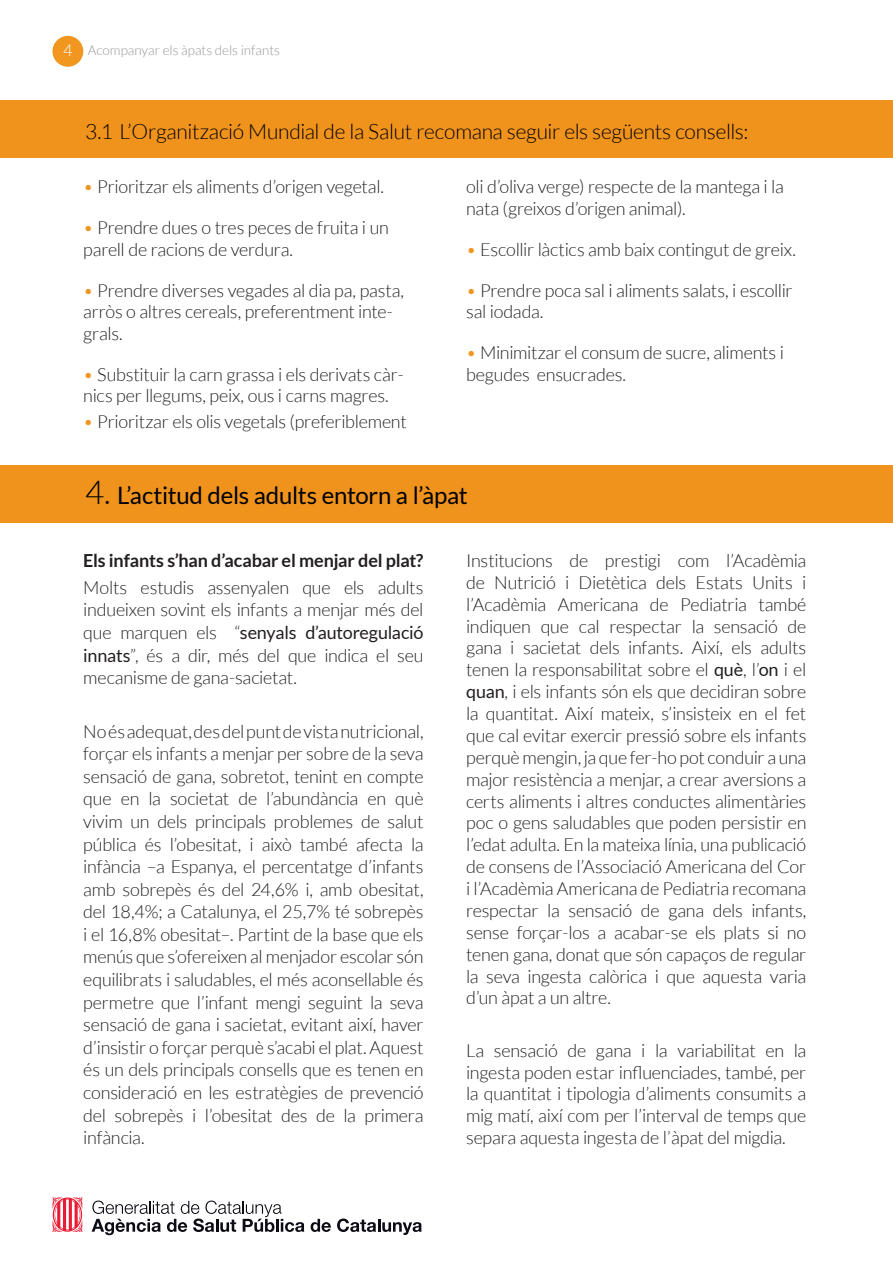
<style>
.page{position:relative;width:893px;height:1263px;background:#fff}
.page>*{position:absolute;margin:0;border:0;box-sizing:border-box;transform-origin:0 0}
.t1{font:24px "Lato";letter-spacing:-.01em;color:#000}
.t2{font:300 21px "Lato";letter-spacing:-.015em;color:#000}
.t3{font:300 18px/21.9px "Lato";letter-spacing:-.015em;color:#231f20}
.t4{font:700 18px "Lato";letter-spacing:-.01em;color:#231f20}
.t5{font:300 13.5px "Lato";color:#939598}
.s1{font-size:16.5px;color:#fff}
.s2{color:#f1961f}
.s3{font-weight:300;font-size:33px}
.s4{font-weight:400}
</style>
<div class="page">
<div style="left:52px;top:36px;width:31px;height:31px;background:#f1961f;border-radius:50%"></div>
<svg style="left:92px;top:1200px;width:212px;height:35px"></svg>
<svg style="left:311px;top:1219px;width:20px;height:13px"></svg>
<svg style="left:337px;top:1218px;width:85px;height:17px"></svg>
<svg style="left:52px;top:1197px;width:30px;height:35px"></svg>
<div style="left:0;top:100px;width:893px;height:58px;background:#f0931d"></div>
<div style="left:0;top:465px;width:893px;height:58px;background:#f0931d"></div>
<p class="t5" style="left:63px;top:43px;width:218px"><span class="s1">4</span> Acompanyar els àpats dels infants</p>
<p class="t2" style="left:85px;top:121px;width:665px">3.1 L’Organització Mundial de la Salut recomana seguir els següents consells:</p>
<p class="t3" style="left:83px;top:176px;width:302px"><span class="s2">•</span> Prioritzar els aliments d’origen vegetal.</p>
<p class="t3" style="left:83px;top:217px;width:307px"><span class="s2">•</span> Prendre dues o tres peces de fruita i un parell de racions de verdura.</p>
<p class="t3" style="left:83px;top:279px;width:322px"><span class="s2">•</span> Prendre diverses vegades al dia pa, pasta, arròs o altres cereals, preferentment inte&shy;grals.</p>
<p class="t3" style="left:83px;top:363px;width:322px"><span class="s2">•</span> Substituir la carn grassa i els derivats càr&shy;nics per llegums, peix, ous i carns magres.</p>
<p class="t3" style="left:83px;top:411px;width:325px"><span class="s2">•</span> Prioritzar els olis vegetals (preferiblement</p>
<p class="t3" style="left:466px;top:176px;width:319px">oli d’oliva verge) respecte de la mantega i la nata (greixos d’origen animal).</p>
<p class="t3" style="left:466px;top:238px;width:331px"><span class="s2">•</span> Escollir làctics amb baix contingut de greix.</p>
<p class="t3" style="left:466px;top:279px;width:328px"><span class="s2">•</span> Prendre poca sal i aliments salats, i escollir sal iodada.</p>
<p class="t3" style="left:466px;top:342px;width:319px"><span class="s2">•</span> Minimitzar el consum de sucre, aliments i begudes ensucrades.</p>
<h1 class="t1" style="left:85px;top:482px;width:384px"><span class="s3">4.</span> L’actitud dels adults entorn a l’àpat</h1>
<p class="t4" style="left:83px;top:550px;width:342px">Els infants s’han d’acabar el menjar del plat?</p>
<p class="t3" style="left:83px;top:576px;width:342px;line-height:22.5px;text-align:justify">Molts estudis assenyalen que els adults indueixen sovint els infants a menjar més del que marquen els “<span class="s4">senyals d’autoregulació innats</span>”, és a dir, més del que indica el seu mecanisme de gana-sacietat.</p>
<p class="t3" style="left:83px;top:720px;width:342px;line-height:22.5px;text-align:justify">No és adequat, des del punt de vista nutricional, forçar els infants a menjar per sobre de la seva sensació de gana, sobretot, tenint en compte que en la societat de l’abundància en què vivim un dels principals problemes de salut pública és l’obesitat, i això també afecta la infància –a Espanya, el percentatge d’infants amb sobrepès és del 24,6% i, amb obesitat, del 18,4%; a Catalunya, el 25,7% té sobrepès i el 16,8% obesitat–. Partint de la base que els menús que s’ofereixen al menjador escolar són equilibrats i saludables, el més aconsellable és permetre que l’infant mengi seguint la seva sensació de gana i sacietat, evitant així, haver d’insistir o forçar perquè s’acabi el plat. Aquest és un dels principals consells que es tenen en consideració en les estratègies de prevenció del sobrepès i l’obesitat des de la primera infància.</p>
<p class="t3" style="left:466px;top:550px;width:342px;text-align:justify">Institucions de prestigi com l’Acadèmia de Nutrició i Dietètica dels Estats Units i l’Acadèmia Americana de Pediatria també indiquen que cal respectar la sensació de gana i sacietat dels infants. Així, els adults tenen la responsabilitat sobre el <span class="s4">què</span>, l’<span class="s4">on</span> i el <span class="s4">quan</span>, i els infants són els que decidiran sobre la quantitat. Així mateix, s’insisteix en el fet que cal evitar exercir pressió sobre els infants perquè mengin, ja que fer-ho pot conduir a una major resistència a menjar, a crear aversions a certs aliments i altres conductes alimentàries poc o gens saludables que poden persistir en l’edat adulta. En la mateixa línia, una publicació de consens de l’Associació Americana del Cor i l’Acadèmia Americana de Pediatria recomana respectar la sensació de gana dels infants, sense forçar-los a acabar-se els plats si no tenen gana, donat que són capaços de regular la seva ingesta calòrica i que aquesta varia d’un àpat a un altre.</p>
<p class="t3" style="left:466px;top:1039px;width:342px;text-align:justify">La sensació de gana i la variabilitat en la ingesta poden estar influenciades, també, per la quantitat i tipologia d’aliments consumits a mig matí, així com per l’interval de temps que separa aquesta ingesta de l’àpat del migdia.</p>
</div>
